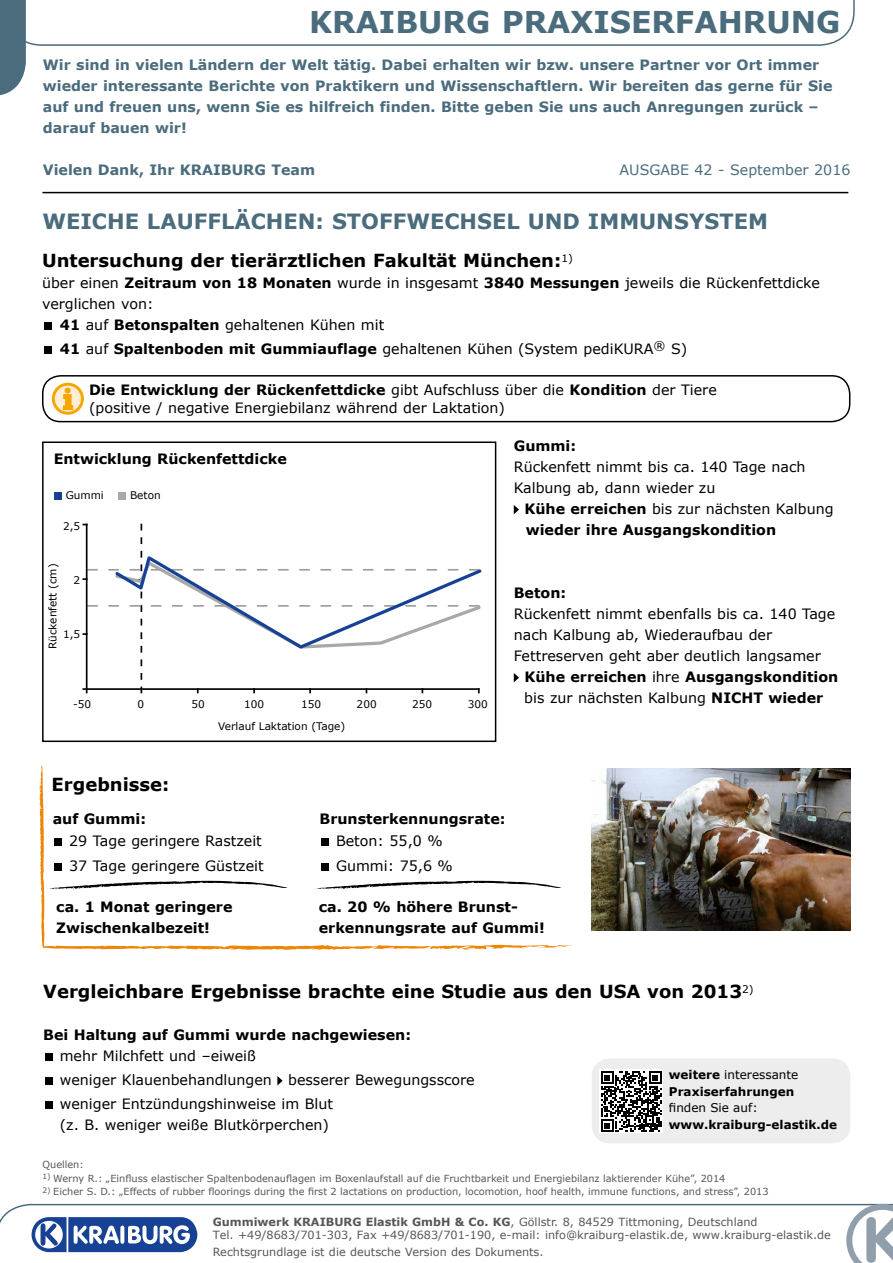
<style>
.page{position:relative;width:893px;height:1263px;background:#fff}
.page>*{position:absolute;margin:0;border:0;box-sizing:border-box;transform-origin:0 0}
.t1{font:700 30px "Verdana";color:#4a6c7d}
.t2{font:700 21px "Verdana";color:#4a6c7d}
.t3{font:700 18px "Verdana";color:#000}
.t4{font:14.25px/21px "Verdana";color:#000}
.t5{font:700 14.25px/21px "Verdana";color:#000}
.t6{font:700 14.25px/21px "Verdana";color:#4a6c7d}
.t7{font:14.25px "Verdana";color:#4a6c7d}
.t8{font:700 12px/16.5px "Verdana";color:#000}
.t9{font:12px "Verdana";color:#000}
.t10{font:11.25px/13.5px "Verdana";color:#575756}
.t11{font:10.5px "Verdana";color:#000}
.t12{font:9.75px "Verdana";color:#575756}
.s1{font-weight:700}
.s2{font-weight:400}
</style>
<div class="page">
<svg style="left:0;top:0;width:855px;height:96px"></svg>
<svg style="left:872px;top:1203px;width:21px;height:1px"></svg>
<svg style="left:0;top:1204px;width:846px;height:20px"></svg>
<svg style="left:846px;top:1204px;width:47px;height:59px"></svg>
<svg style="left:30px;top:1215px;width:169px;height:38px"></svg>
<div style="left:44px;top:322px;width:8px;height:8px;background:#000"></div>
<div style="left:44px;top:346px;width:8px;height:8px;background:#000"></div>
<hr style="left:42px;top:192px;width:806px;height:1px;background:#000">
<div style="left:119px;top:492px;width:7px;height:8px;background:#a8a8a7"></div>
<div style="left:54px;top:492px;width:8px;height:8px;background:#164194"></div>
<div style="left:42px;top:441px;width:454px;height:301px;border:2px solid #000"></div>
<svg style="left:514px;top:505px;width:5px;height:9px"></svg>
<svg style="left:514px;top:673px;width:5px;height:9px"></svg>
<img style="left:592px;top:769px;width:258px;height:161px">
<svg style="left:39px;top:765px;width:534px;height:185px"></svg>
<div style="left:45px;top:1053px;width:8px;height:8px;background:#000"></div>
<div style="left:45px;top:1077px;width:8px;height:8px;background:#000"></div>
<svg style="left:277px;top:1076px;width:6px;height:9px"></svg>
<div style="left:45px;top:1101px;width:8px;height:8px;background:#000"></div>
<div style="left:592px;top:1058px;width:258px;height:85px;background:#ededed;border-radius:18px"></div>
<svg style="left:599px;top:1069px;width:64px;height:64px"></svg>
<div style="left:42px;top:375px;width:808px;height:47px;border:2px solid #000;border-radius:18px"></div>
<svg style="left:53px;top:384px;width:29px;height:29px"></svg>
<div style="left:52px;top:383px;width:32px;height:32px;border:3px solid #f7a600;border-radius:50%"></div>
<svg style="left:63px;top:388px;width:10px;height:22px"></svg>
<svg style="left:82px;top:524px;width:400px;height:169px"></svg>
<svg style="left:601px;top:1071px;width:60px;height:61px"></svg>
<h1 class="t1" style="left:309px;top:1px;width:533px">KRAIBURG PRAXISERFAHRUNG</h1>
<p class="t6" style="left:43px;top:54px;width:791px">Wir sind in vielen Ländern der Welt tätig. Dabei erhalten wir bzw. unsere Partner vor Ort immer wieder interessante Berichte von Praktikern und Wissenschaftlern. Wir bereiten das gerne für Sie auf und freuen uns, wenn Sie es hilfreich finden. Bitte geben Sie uns auch Anregungen zurück – darauf bauen wir!</p>
<p class="t6" style="left:43px;top:159px;width:274px">Vielen Dank, Ihr KRAIBURG Team</p>
<p class="t7" style="left:620px;top:160px;width:232px">AUSGABE 42 - September 2016</p>
<h2 class="t2" style="left:42px;top:206px;width:727px">WEICHE LAUFFLÄCHEN: STOFFWECHSEL UND IMMUNSYSTEM</h2>
<p class="t3" style="left:42px;top:247px;width:532px">Untersuchung der tierärztlichen Fakultät München:<sup>1)</sup></p>
<p class="t4" style="left:42px;top:272px;width:779px">über einen <span class="s1">Zeitraum von 18 Monaten</span> wurde in insgesamt <span class="s1">3840 Messungen</span> jeweils die Rückenfettdicke</p>
<p class="t4" style="left:42px;top:293px;width:113px">verglichen von:</p>
<p class="t4" style="left:60px;top:314px;width:326px"><span class="s1">41</span> auf <span class="s1">Betonspalten</span> gehaltenen Kühen mit</p>
<p class="t4" style="left:60px;top:338px;width:629px"><span class="s1">41</span> auf <span class="s1">Spaltenboden mit Gummiauflage</span> gehaltenen Kühen (System pediKURA<sup>®</sup> S)</p>
<p class="t4" style="left:89px;top:380px;width:629px;line-height:18px"><span class="s1">Die Entwicklung der Rückenfettdicke</span> gibt Aufschluss über die <span class="s1">Kondition</span> der Tiere (positive / negative Energiebilanz während der Laktation)</p>
<p class="t5" style="left:54px;top:447px;width:235px">Entwicklung Rückenfettdicke</p>
<p class="t11" style="left:66px;top:488px;width:40px">Gummi</p>
<p class="t11" style="left:130px;top:488px;width:32px">Beton</p>
<p class="t11" style="left:63px;top:519px;width:19px">2,5</p>
<p class="t11" style="left:46px;top:649px;width:87px;rotate:-90deg">Rückenfett (cm)</p>
<p class="t11" style="left:74px;top:573px;width:8px">2</p>
<p class="t11" style="left:63px;top:627px;width:19px">1,5</p>
<p class="t11" style="left:73px;top:697px;width:20px">-50</p>
<p class="t11" style="left:138px;top:697px;width:8px">0</p>
<p class="t11" style="left:192px;top:697px;width:15px">50</p>
<p class="t11" style="left:244px;top:697px;width:22px">100</p>
<p class="t11" style="left:301px;top:697px;width:22px">150</p>
<p class="t11" style="left:357px;top:697px;width:22px">200</p>
<p class="t11" style="left:412px;top:697px;width:22px">250</p>
<p class="t11" style="left:468px;top:697px;width:22px">300</p>
<p class="t11" style="left:218px;top:718px;width:129px">Verlauf Laktation (Tage)</p>
<p class="t5" style="left:514px;top:435px;width:64px">Gummi:</p>
<p class="t4" style="left:514px;top:456px;width:293px">Rückenfett nimmt bis ca. 140 Tage nach<br>Kalbung ab, dann wieder zu</p>
<p class="t5" style="left:524px;top:498px;width:311px">Kühe erreichen <span class="s2">bis zur nächsten Kalbung </span>wieder ihre Ausgangskondition</p>
<p class="t5" style="left:514px;top:582px;width:54px">Beton:</p>
<p class="t4" style="left:514px;top:603px;width:323px">Rückenfett nimmt ebenfalls bis ca. 140 Tage nach Kalbung ab, Wiederaufbau der<br>Fettreserven geht aber deutlich langsamer</p>
<p class="t5" style="left:524px;top:666px;width:316px">Kühe erreichen <span class="s2">ihre</span> Ausgangskondition <span class="s2">bis zur nächsten Kalbung</span> NICHT wieder</p>
<p class="t3" style="left:52px;top:772px;width:119px">Ergebnisse:</p>
<p class="t5" style="left:53px;top:808px;width:95px">auf Gummi:</p>
<p class="t4" style="left:69px;top:828px;width:196px;line-height:25.5px">29 Tage geringere Rastzeit<br>37 Tage geringere Güstzeit</p>
<p class="t5" style="left:320px;top:808px;width:188px">Brunsterkennungsrate:</p>
<p class="t4" style="left:336px;top:828px;width:118px;line-height:25.5px">Beton: 55,0 %<br>Gummi: 75,6 %</p>
<p class="t5" style="left:56px;top:896px;width:178px">ca. 1 Monat geringere<br>Zwischenkalbezeit!</p>
<p class="t5" style="left:319px;top:896px;width:228px">ca. 20 % höhere Brunst&shy;erkennungsrate auf Gummi!</p>
<p class="t3" style="left:43px;top:979px;width:712px">Vergleichbare Ergebnisse brachte eine Studie aus den USA von 2013<sup>2)</sup></p>
<p class="t5" style="left:43px;top:1024px;width:369px">Bei Haltung auf Gummi wurde nachgewiesen:</p>
<p class="t4" style="left:60px;top:1044px;width:416px;line-height:24px">mehr Milchfett und –eiweiß<br>weniger Klauenbehandlungen besserer Bewegungsscore weniger Entzündungshinweise im Blut</p>
<p class="t4" style="left:60px;top:1115px;width:271px">(z. B. weniger weiße Blutkörperchen)</p>
<p class="t8" style="left:669px;top:1066px;width:131px">weitere <span class="s2">interessante<br></span>Praxiserfahrungen</p>
<p class="t9" style="left:669px;top:1100px;width:90px">finden Sie auf:</p>
<p class="t8" style="left:669px;top:1116px;width:170px">www.kraiburg-elastik.de</p>
<p class="t12" style="left:43px;top:1158px;width:43px">Quellen:</p>
<p class="t12" style="left:43px;top:1171px;width:684px"><sup>1)</sup> Werny R.: „Einfluss elastischer Spaltenbodenauflagen im Boxenlaufstall auf die Fruchtbarkeit und Energiebilanz laktierender Kühe”, 2014</p>
<p class="t12" style="left:43px;top:1185px;width:728px"><sup>2)</sup> Eicher S. D.: „Effects of rubber floorings during the first 2 lactations on production, locomotion, hoof health, immune functions, and stress”, 2013</p>
<p class="t10" style="left:213px;top:1214px;width:620px"><span class="s1">Gummiwerk KRAIBURG Elastik GmbH &amp; Co. KG</span>, Göllstr. 8, 84529 Tittmoning, Deutschland<br>Tel. +49/8683/701-303, Fax +49/8683/701-190, e-mail: info@kraiburg-elastik.de, www.kraiburg-elastik.de</p>
<p class="t10" style="left:213px;top:1245px;width:332px">Rechtsgrundlage ist die deutsche Version des Dokuments.</p>
</div>
